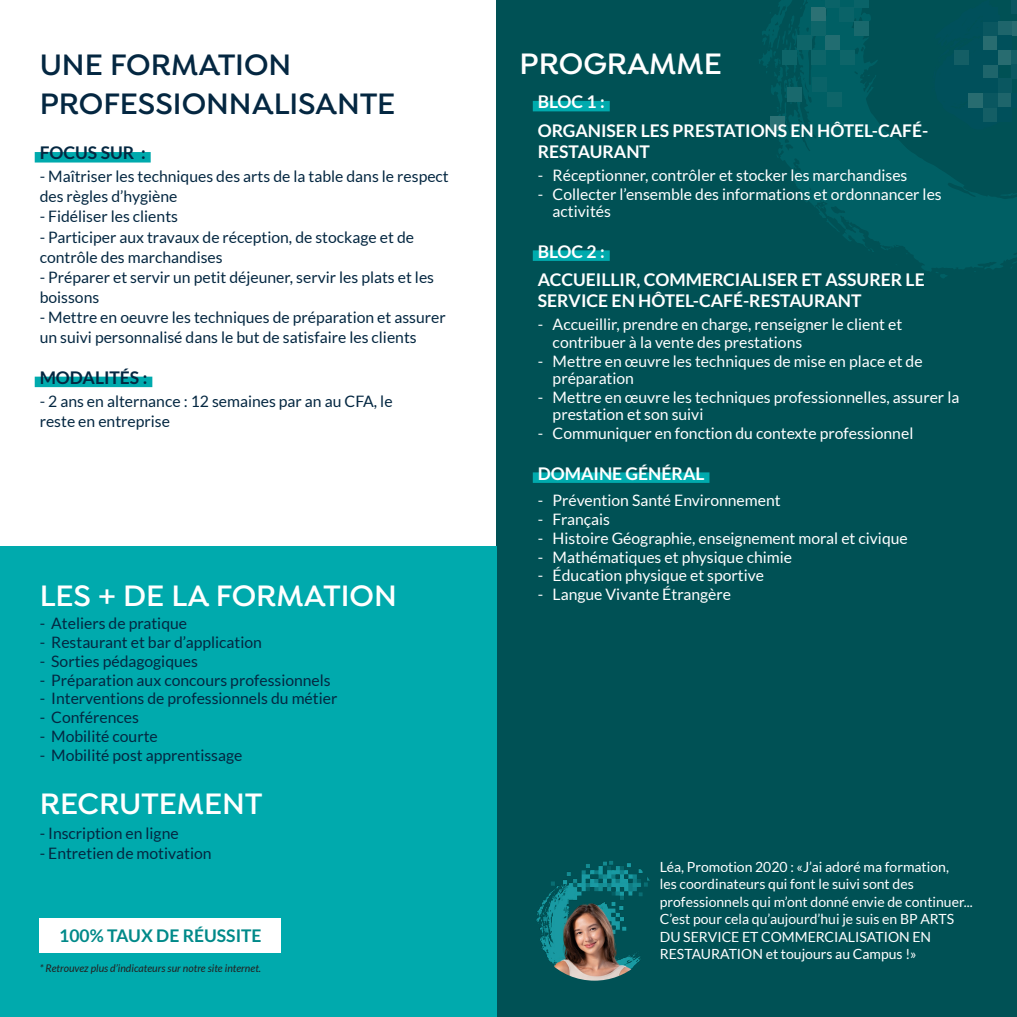
<style>
.page{position:relative;width:1017px;height:1017px;background:#fff}
.page>*{position:absolute;margin:0;border:0;box-sizing:border-box;transform-origin:0 0}
.t1{font:600 31.5px "Isidora";color:#fff}
.t2{font:600 31.5px/38.5px "Isidora";color:#042741}
.t3{font:700 17.5px/28.3px "Lato";color:#fff}
.t4{font:700 17.5px "Lato";color:#042741}
.t5{font:700 17.5px "Lato";color:#008989}
.t6{font:15.75px/20.1px "Lato";color:#042741}
.t7{font:15.75px/17.5px "Lato";color:#fff}
.t8{font:14px/17.5px "Lato";color:#fff}
.t9{font:italic 10.5px "Lato";color:#231f20}
</style>
<div class="page">
<div style="left:35px;top:152px;width:116px;height:11px;background:#00aaad"></div>
<div style="left:35px;top:377px;width:117px;height:10px;background:#00aaad"></div>
<div style="left:496px;top:0;width:521px;height:1017px;background:#005155"></div>
<svg style="left:936px;top:272px;width:11px;height:6px"></svg>
<svg style="left:771px;top:0;width:246px;height:272px;fill:#005e63"></svg>
<svg style="left:859px;top:227px;width:7px;height:6px"></svg>
<svg style="left:814px;top:203px;width:39px;height:39px"></svg>
<svg style="left:759px;top:0;width:64px;height:112px"></svg>
<div style="left:811px;top:7px;width:14px;height:14px;background:#2c7174"></div>
<div style="left:771px;top:116px;width:14px;height:14px;background:#2c7174"></div>
<div style="left:826px;top:36px;width:14px;height:14px;background:#226d71"></div>
<div style="left:787px;top:88px;width:14px;height:14px;background:#19696d"></div>
<div style="left:854px;top:21px;width:15px;height:15px;background:#19696d"></div>
<div style="left:811px;top:21px;width:15px;height:15px;background:#0e6569"></div>
<div style="left:797px;top:36px;width:14px;height:14px;background:#0e6569"></div>
<div style="left:840px;top:50px;width:14px;height:15px;background:#0e6569"></div>
<div style="left:827px;top:93px;width:14px;height:14px;background:#0e6569"></div>
<div style="left:783px;top:50px;width:14px;height:14px;background:#0e6569"></div>
<div style="left:811px;top:50px;width:15px;height:14px;background:#0e6569"></div>
<div style="left:825px;top:0;width:15px;height:7px;background:#0a6368"></div>
<div style="left:854px;top:0;width:15px;height:7px;background:#0a6368"></div>
<div style="left:840px;top:7px;width:14px;height:14px;background:#0a6368"></div>
<div style="left:813px;top:78px;width:14px;height:14px;background:#0a6368"></div>
<svg style="left:932px;top:0;width:76px;height:130px"></svg>
<div style="left:1012px;top:21px;width:5px;height:15px;background:#286c70"></div>
<div style="left:983px;top:36px;width:14px;height:14px;background:#286c70"></div>
<div style="left:997px;top:50px;width:14px;height:14px;background:#286c70"></div>
<div style="left:969px;top:93px;width:14px;height:14px;background:#286c70"></div>
<div style="left:983px;top:65px;width:14px;height:14px;background:#1e656b"></div>
<div style="left:997px;top:21px;width:14px;height:15px;background:#1e656b"></div>
<div style="left:997px;top:93px;width:14px;height:14px;background:#1e656b"></div>
<div style="left:1012px;top:50px;width:5px;height:14px;background:#145e65"></div>
<div style="left:954px;top:50px;width:15px;height:15px;background:#145e65"></div>
<div style="left:983px;top:107px;width:14px;height:15px;background:#145e65"></div>
<div style="left:1012px;top:0;width:5px;height:14px;background:#0a5760"></div>
<div style="left:1012px;top:65px;width:5px;height:14px;background:#0a5760"></div>
<div style="left:997px;top:79px;width:14px;height:14px;background:#0a5760"></div>
<div style="left:983px;top:21px;width:14px;height:15px;background:#0a5760"></div>
<div style="left:983px;top:93px;width:14px;height:14px;background:#0a5760"></div>
<div style="left:1012px;top:93px;width:5px;height:14px;background:#00505b"></div>
<div style="left:983px;top:7px;width:14px;height:14px;background:#00505b"></div>
<div style="left:983px;top:50px;width:14px;height:14px;background:#00505b"></div>
<div style="left:997px;top:36px;width:14px;height:14px;background:#00505b"></div>
<div style="left:983px;top:79px;width:14px;height:14px;background:#00505b"></div>
<div style="left:997px;top:107px;width:14px;height:15px;background:#00505b"></div>
<div style="left:0;top:547px;width:496px;height:470px;background:#00aaad"></div>
<div style="left:40px;top:918px;width:241px;height:34px;background:#fff"></div>
<img style="left:536px;top:861px;width:114px;height:120px">
<div style="left:533px;top:101px;width:77px;height:10px;background:#00aaad"></div>
<div style="left:533px;top:250px;width:77px;height:11px;background:#00aaad"></div>
<div style="left:533px;top:472px;width:176px;height:11px;background:#00aaad"></div>
<h1 class="t2" style="left:40px;top:47px;width:357px">UNE FORMATION<br>PROFESSIONNALISANTE</h1>
<p class="t4" style="left:40px;top:143px;width:107px">FOCUS SUR :</p>
<p class="t6" style="left:40px;top:166px;width:411px">- Maîtriser les techniques des arts de la table dans le respect des règles d’hygiène</p>
<p class="t6" style="left:40px;top:207px;width:140px">- Fidéliser les clients</p>
<p class="t6" style="left:40px;top:227px;width:376px">- Participer aux travaux de réception, de stockage et de contrôle des marchandises</p>
<p class="t6" style="left:40px;top:267px;width:396px">- Préparer et servir un petit déjeuner, servir les plats et les boissons</p>
<p class="t6" style="left:40px;top:307px;width:408px">- Mettre en oeuvre les techniques de préparation et assurer un suivi personnalisé dans le but de satisfaire les clients</p>
<p class="t4" style="left:40px;top:368px;width:109px">MODALITÉS :</p>
<p class="t6" style="left:40px;top:391px;width:354px">- 2 ans en alternance : 12 semaines par an au CFA, le reste en entreprise</p>
<h1 class="t1" style="left:40px;top:577px;width:359px">LES + DE LA FORMATION</h1>
<p class="t6" style="left:40px;top:613px;width:149px">- Ateliers de pratique</p>
<p class="t6" style="left:40px;top:632px;width:224px">- Restaurant et bar d’application</p>
<p class="t6" style="left:40px;top:651px;width:160px">- Sorties pédagogiques</p>
<p class="t6" style="left:40px;top:670px;width:293px">- Préparation aux concours professionnels</p>
<p class="t6" style="left:40px;top:688px;width:299px">- Interventions de professionnels du métier</p>
<p class="t6" style="left:40px;top:707px;width:101px">- Conférences</p>
<p class="t6" style="left:40px;top:726px;width:120px">- Mobilité courte</p>
<p class="t6" style="left:40px;top:745px;width:204px">- Mobilité post apprentissage</p>
<h1 class="t1" style="left:40px;top:785px;width:224px">RECRUTEMENT</h1>
<p class="t6" style="left:40px;top:823px;width:140px">- Inscription en ligne</p>
<p class="t6" style="left:40px;top:843px;width:174px">- Entretien de motivation</p>
<p class="t5" style="left:59px;top:926px;width:204px">100% TAUX DE RÉUSSITE</p>
<p class="t9" style="left:40px;top:962px;width:223px">* Retrouvez plus d’indicateurs sur notre site internet.</p>
<h1 class="t1" style="left:520px;top:45px;width:204px">PROGRAMME</h1>
<p class="t3" style="left:538px;top:88px;width:392px">BLOC 1 :<br>ORGANISER LES PRESTATIONS EN HÔTEL-CAFÉ-</p>
<p class="t3" style="left:538px;top:137px;width:114px">RESTAURANT</p>
<p class="t7" style="left:538px;top:166px;width:371px">- Réceptionner, contrôler et stocker les marchandises</p>
<p class="t7" style="left:553px;top:185px;width:391px;text-indent:-15px">- Collecter l’ensemble des informations et ordonnancer les activités</p>
<p class="t3" style="left:538px;top:237px;width:388px">BLOC 2 :<br>ACCUEILLIR, COMMERCIALISER ET ASSURER LE</p>
<p class="t3" style="left:538px;top:286px;width:325px">SERVICE EN HÔTEL-CAFÉ-RESTAURANT</p>
<p class="t7" style="left:553px;top:316px;width:351px;text-indent:-15px">- Accueillir, prendre en charge, renseigner le client et contribuer à la vente des prestations</p>
<p class="t7" style="left:553px;top:352px;width:371px;text-indent:-15px">- Mettre en œuvre les techniques de mise en place et de préparation</p>
<p class="t7" style="left:553px;top:388px;width:408px;text-indent:-15px">- Mettre en œuvre les techniques professionnelles, assurer la prestation et son suivi</p>
<p class="t7" style="left:538px;top:424px;width:377px">- Communiquer en fonction du contexte professionnel</p>
<p class="t3" style="left:538px;top:459px;width:168px">DOMAINE GÉNÉRAL</p>
<p class="t7" style="left:538px;top:492px;width:244px">- Prévention Santé Environnement</p>
<p class="t7" style="left:538px;top:510px;width:74px">- Français</p>
<p class="t7" style="left:538px;top:529px;width:372px">- Histoire Géographie, enseignement moral et civique</p>
<p class="t7" style="left:538px;top:548px;width:256px">- Mathématiques et physique chimie</p>
<p class="t7" style="left:538px;top:567px;width:228px">- Éducation physique et sportive</p>
<p class="t7" style="left:538px;top:585px;width:195px">- Langue Vivante Étrangère</p>
<p class="t8" style="left:660px;top:858px;width:314px">Léa, Promotion 2020 : «J’ai adoré ma formation,<br>les coordinateurs qui font le suivi sont des professionnels qui m’ont donné envie de continuer...<br>C’est pour cela qu’aujourd’hui je suis en BP ARTS DU SERVICE ET COMMERCIALISATION EN RESTAURATION et toujours au Campus !»</p>
</div>
